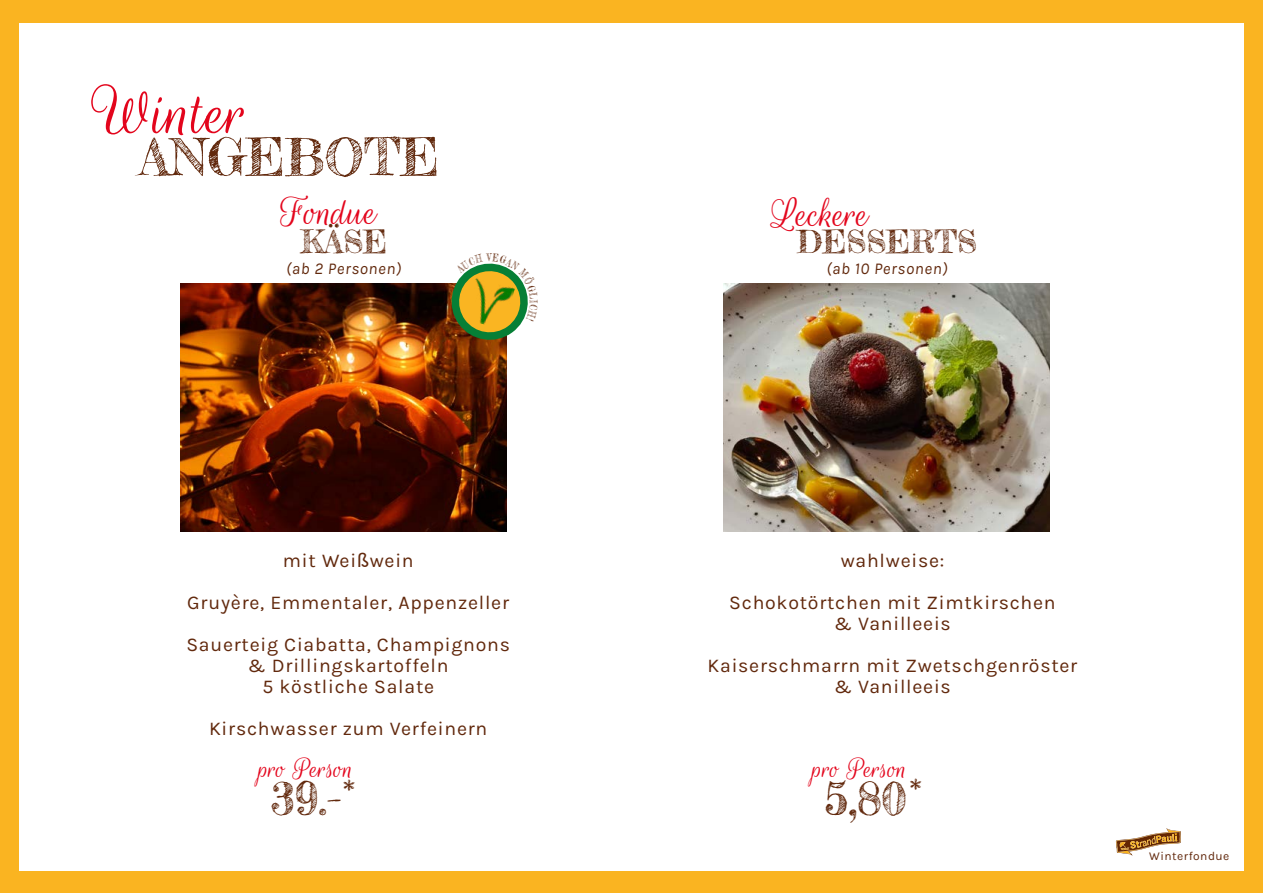
<style>
.page{position:relative;width:1263px;height:893px;background:#fab421}
.page>*{position:absolute;margin:0;border:0;box-sizing:border-box;transform-origin:0 0}
.t1{font:75px "Rouge Script";color:#e3051c}
.t2{font:51px "Frederickathe Great";color:#62290d}
.t3{font:45px "Frederickathe Great";color:#62290d}
.t4{font:43.5px "Rouge Script";color:#e3051c}
.t5{font:31.5px "Frederickathe Great";color:#62290d}
.t6{font:30px "Rouge Script";color:#e3051c}
.t7{font:30px "Frederickathe Great";color:#62290d}
.t8{font:19.5px/42px "Karla";letter-spacing:.04em;color:#62290d;text-align:center}
.t9{font:italic 16.5px "Karla";letter-spacing:.04em;color:#62290d}
.t10{font:12px "Karla";letter-spacing:.04em;color:#62290d}
.s1{font-family:"Arial"}
</style>
<div class="page">
<div style="left:19px;top:23px;width:1225px;height:847px;background:#fff"></div>
<img style="left:724px;top:284px;width:326px;height:247px">
<svg style="left:1116px;top:828px;width:65px;height:27px"></svg>
<img style="left:181px;top:284px;width:326px;height:247px">
<svg style="left:444px;top:263px;width:84px;height:85px"></svg>
<h1 class="t1" style="left:96px;top:70px;width:152px">Winter</h1>
<h2 class="t2" style="left:139px;top:125px;width:301px">ANGEBOTE</h2>
<h3 class="t4" style="left:280px;top:187px;width:98px">Fondue</h3>
<h3 class="t4" style="left:771px;top:189px;width:99px">Leckere</h3>
<h3 class="t5" style="left:300px;top:222px;width:88px">KÄSE</h3>
<h3 class="t5" style="left:797px;top:222px;width:181px">DESSERTS</h3>
<p class="t9" style="left:286px;top:258px;width:117px">(ab 2 Personen)</p>
<p class="t9" style="left:826px;top:258px;width:123px">(ab 10 Personen)</p>
<p class="t8" style="left:186px;top:539px;width:325px">mit Wei<span class="s1">ß</span>wein<br>Gruyère, Emmentaler, Appenzeller<br>Sauerteig Ciabatta, Champignons</p>
<p class="t8" style="left:248px;top:654px;width:202px;line-height:21px">&amp; Drillingskartoffeln<br>5 köstliche Salate</p>
<p class="t8" style="left:209px;top:707px;width:280px">Kirschwasser zum Verfeinern</p>
<p class="t8" style="left:729px;top:539px;width:328px">wahlweise:<br>Schokotörtchen mit Zimtkirschen</p>
<p class="t8" style="left:707px;top:602px;width:371px">&amp; Vanilleeis<br>Kaiserschmarrn mit Zwetschgenröster</p>
<p class="t8" style="left:834px;top:665px;width:118px">&amp; Vanilleeis</p>
<h3 class="t6" style="left:259px;top:752px;width:96px">pro Person</h3>
<h3 class="t6" style="left:813px;top:752px;width:96px">pro Person</h3>
<h3 class="t7" style="left:343px;top:772px;width:13px">*</h3>
<h3 class="t7" style="left:910px;top:771px;width:13px">*</h3>
<h3 class="t3" style="left:271px;top:771px;width:72px">39.-</h3>
<h3 class="t3" style="left:825px;top:771px;width:84px">5,80</h3>
<p class="t10" style="left:1149px;top:849px;width:82px">Winterfondue</p>
</div>
